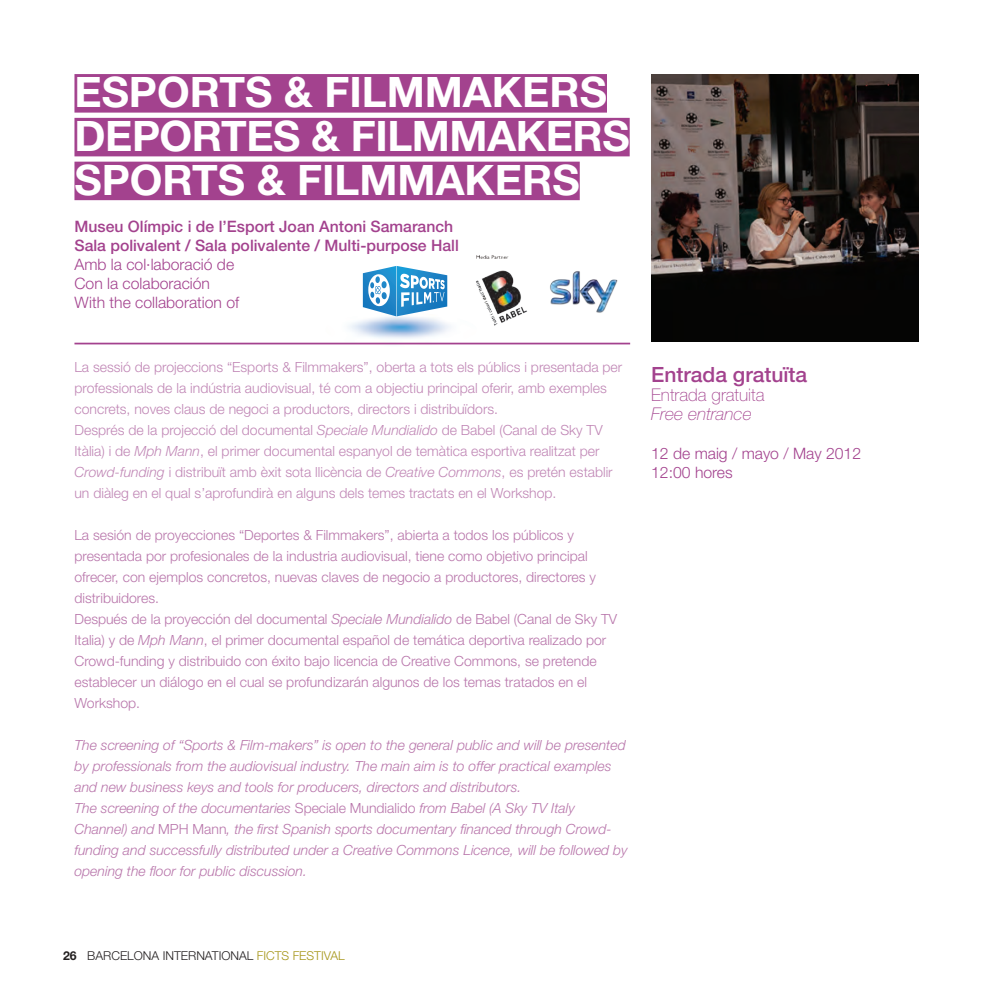
<style>
.page{position:relative;width:993px;height:993px;background:#fff}
.page>*{position:absolute;margin:0;border:0;box-sizing:border-box;transform-origin:0 0}
.t1{font:700 42px/43.8px "Helvetica Neue";color:#fff}
.t2{font:500 21px "Helvetica Neue";color:#a3428e}
.t3{font:100 17.5px/19.2px "Helvetica Neue";color:#a3428e}
.t4{font:500 15.75px/18.9px "Helvetica Neue";color:#a3428e}
.t5{font:300 15.75px/18.9px "Helvetica Neue";color:#a3428e}
.t6{font:300 14px/21px "Helvetica Neue";color:#b875aa}
.t7{font:300 14px/21px "Helvetica Neue";color:#c086b5}
.t8{font:italic 300 14px/21px "Helvetica Neue";color:#b875aa}
.t9{font:300 12.25px "Helvetica Neue";color:#231f20}
.s1{font-weight:300}
.s2{font-style:italic}
.s3{font-style:normal}
.s4{font-weight:700}
.s5{color:#a69619}
</style>
<div class="page">
<img style="left:325px;top:316px;width:151px;height:29px">
<svg style="left:363px;top:266px;width:84px;height:50px"></svg>
<img style="left:651px;top:74px;width:267px;height:268px">
<hr style="left:74px;top:342px;width:556px;height:2px;background:#a3428e">
<div style="left:74px;top:74px;width:532px;height:39px;background:#a3428e"></div>
<div style="left:74px;top:118px;width:555px;height:38px;background:#a3428e"></div>
<div style="left:74px;top:162px;width:505px;height:38px;background:#a3428e"></div>
<img style="left:458px;top:255px;width:160px;height:85px">
<p class="t1" style="left:74px;top:69px;width:556px">ESPORTS &amp; FILMMAKERS<br>DEPORTES &amp; FILMMAKERS<br>SPORTS &amp; FILMMAKERS</p>
<p class="t4" style="left:74px;top:217px;width:386px">Museu Olímpic i de l’Esport Joan Antoni Samaranch Sala polivalent / Sala polivalente / Multi-purpose Hall <span class="s1">Amb la col·laboració de<br>Con la colaboración<br>With the collaboration of</span></p>
<p class="t7" style="left:74px;top:356px;width:549px">La sessió de projeccions “Esports &amp; Filmmakers”, oberta a tots els públics i presentada per professionals de la indústria audiovisual, té com a objectiu principal oferir, amb exemples concrets, noves claus de negoci a productors, directors i distribuïdors.<br>Després de la projecció del documental <span class="s2">Speciale Mundialido</span> de Babel (Canal de Sky TV Itàlia) i de <span class="s2">Mph Mann</span>, el primer documental espanyol de temàtica esportiva realitzat per <span class="s2">Crowd-funding</span> i distribuït amb èxit sota llicència de <span class="s2">Creative Commons</span>, es pretén establir un diàleg en el qual s’aprofundirà en alguns dels temes tractats en el Workshop.</p>
<p class="t6" style="left:74px;top:524px;width:544px">La sesión de proyecciones “Deportes &amp; Filmmakers”, abierta a todos los públicos y presentada por profesionales de la industria audiovisual, tiene como objetivo principal ofrecer, con ejemplos concretos, nuevas claves de negocio a productores, directores y distribuidores.<br>Después de la proyección del documental <span class="s2">Speciale Mundialido</span> de Babel (Canal de Sky TV Italia) y de <span class="s2">Mph Mann</span>, el primer documental español de temática deportiva realizado por Crowd-funding y distribuido con éxito bajo licencia de Creative Commons, se pretende establecer un diálogo en el cual se profundizarán algunos de los temas tratados en el Workshop.</p>
<p class="t8" style="left:74px;top:734px;width:554px">The screening of “Sports &amp; Film-makers” is open to the general public and will be presented by professionals from the audiovisual industry. The main aim is to offer practical examples and new business keys and tools for producers, directors and distributors.<br>The screening of the documentaries <span class="s3">Speciale Mundialido</span> from Babel (A Sky TV Italy Channel) and <span class="s3">MPH Mann</span>, the first Spanish sports documentary financed through Crowd&shy;funding and successfully distributed under a Creative Commons Licence, will be followed by opening the floor for public discussion.</p>
<p class="t2" style="left:651px;top:361px;width:157px">Entrada gratuïta</p>
<p class="t3" style="left:651px;top:385px;width:115px">Entrada gratuita<br><span class="s2">Free entrance</span></p>
<p class="t5" style="left:651px;top:443px;width:211px">12 de maig / mayo / May 2012<br>12:00 hores</p>
<p class="t9" style="left:63px;top:947px;width:283px"><span class="s4">26</span> BARCELONA INTERNATIONAL <span class="s5">FICTS FESTIVAL</span></p>
</div>
